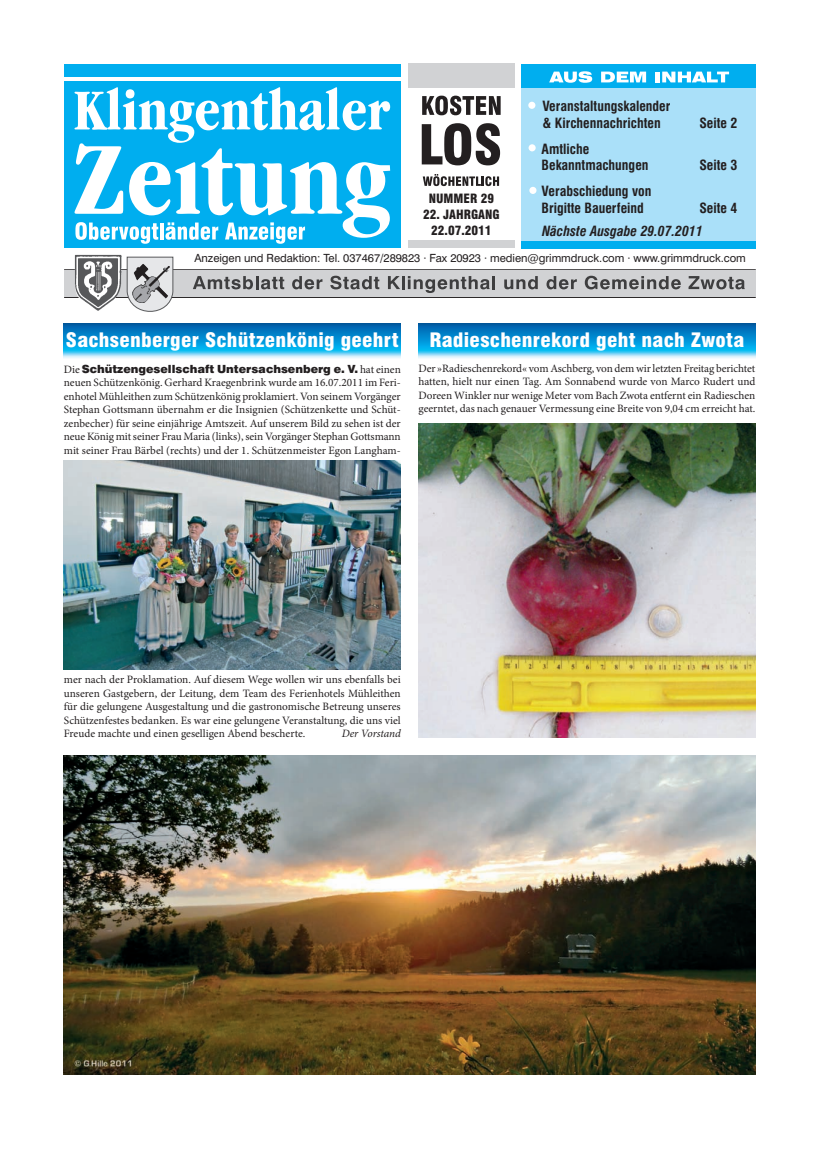
<style>
.page{position:relative;width:837px;height:1156px;background:#fff}
.page>*{position:absolute;margin:0;border:0;box-sizing:border-box;transform-origin:0 0}
.t1{font:900 condensed 19.38px "Swiss 721 BT";letter-spacing:.01em;color:#fff;scale:1.08 1}
.t2{font:700 condensed 13.75px/16.5px "Swiss 721 BT";color:#231f20}
.t3{font:italic 700 condensed 13.75px "Swiss 721 BT";color:#231f20}
.t4{font:900 condensed 12.5px/15.6px "Swiss 721 BT";color:#231f20;text-align:center}
.t5{font:11.25px/13.5px "Minion Pro";letter-spacing:-.005em;color:#231f20;text-align:justify}
.t6{font:11.25px "Swiss 721 BT";letter-spacing:-.005em;color:#231f20}
.t7{font:900 11.25px "Swiss 721 BT";color:#231f20}
.t8{font:italic 11.25px "Minion Pro";letter-spacing:-.01em;color:#231f20}
.s1{font-family:"Minion Pro";font-weight:400}
</style>
<div class="page">
<img style="left:64px;top:755px;width:691px;height:319px">
<div style="left:64px;top:269px;width:691px;height:28px;background:#d1d2d4"></div>
<hr style="left:64px;top:269px;width:691px;height:1px;background:#231f20">
<hr style="left:64px;top:297px;width:691px;height:1px;background:#231f20">
<div style="left:521px;top:64px;width:234px;height:184px;background:#00aeef"></div>
<div style="left:521px;top:89px;width:234px;height:152px;background:#aae0f9"></div>
<div style="left:64px;top:81px;width:337px;height:167px;background:#00aeef"></div>
<svg style="left:422px;top:96px;width:78px;height:19px"></svg>
<svg style="left:421px;top:123px;width:79px;height:42px"></svg>
<svg style="left:422px;top:174px;width:77px;height:12px"></svg>
<div style="left:64px;top:64px;width:337px;height:12px;background:#00aeef"></div>
<div style="left:408px;top:64px;width:106px;height:24px;background:#d1d2d4"></div>
<div style="left:408px;top:241px;width:106px;height:7px;background:#d1d2d4"></div>
<svg style="left:74px;top:87px;width:316px;height:157px"></svg>
<svg style="left:549px;top:71px;width:43px;height:12px"></svg>
<svg style="left:601px;top:72px;width:45px;height:10px"></svg>
<hr style="left:655px;top:72px;width:4px;height:10px;background:#fff">
<svg style="left:662px;top:72px;width:66px;height:10px"></svg>
<img style="left:75px;top:255px;width:47px;height:56px">
<svg style="left:193px;top:276px;width:91px;height:13px"></svg>
<svg style="left:292px;top:276px;width:30px;height:13px"></svg>
<svg style="left:330px;top:275px;width:49px;height:14px"></svg>
<svg style="left:388px;top:276px;width:107px;height:17px"></svg>
<svg style="left:504px;top:276px;width:33px;height:13px"></svg>
<svg style="left:546px;top:276px;width:30px;height:13px"></svg>
<svg style="left:584px;top:276px;width:96px;height:13px"></svg>
<svg style="left:688px;top:276px;width:56px;height:13px"></svg>
<svg style="left:126px;top:256px;width:48px;height:56px"></svg>
<img style="left:132px;top:264px;width:38px;height:39px">
<div style="left:528px;top:102px;width:7px;height:7px;background:#fff;border-radius:50%"></div>
<div style="left:528px;top:144px;width:7px;height:7px;background:#fff;border-radius:50%"></div>
<div style="left:529px;top:187px;width:7px;height:7px;background:#fff;border-radius:50%"></div>
<svg style="left:64px;top:323px;width:336px;height:35px;background:#1d9ad6"></svg>
<img style="left:64px;top:460px;width:336px;height:209px">
<svg style="left:418px;top:323px;width:337px;height:35px;background:#1d9ad6"></svg>
<img style="left:418px;top:423px;width:337px;height:314px">
<p class="t4" style="left:428px;top:191px;width:67px">NUMMER 29</p>
<p class="t4" style="left:423px;top:207px;width:78px">22. JAHRGANG<br>22.07.2011</p>
<p class="t2" style="left:542px;top:98px;width:130px">Veranstaltungskalender &amp; Kirchennachrichten</p>
<p class="t2" style="left:541px;top:140px;width:108px">Amtliche<br>Bekanntmachungen</p>
<p class="t2" style="left:541px;top:183px;width:111px">Verabschiedung von<br>Brigitte Bauerfeind</p>
<p class="t2" style="left:699px;top:114px;width:40px">Seite 2</p>
<p class="t2" style="left:699px;top:157px;width:40px">Seite 3</p>
<p class="t2" style="left:699px;top:199px;width:40px">Seite 4</p>
<p class="t3" style="left:542px;top:223px;width:162px">Nächste Ausgabe 29.07.2011</p>
<p class="t6" style="left:194px;top:251px;width:552px">Anzeigen und Redaktion: Tel. 037467/289823 · Fax 20923 · medien@grimmdruck.com · www.grimmdruck.com</p>
<h1 class="t1" style="left:66px;top:328px;width:309px">Sachsenberger Schützenkönig geehrt</h1>
<p class="t7" style="left:64px;top:362px;width:338px"><span class="s1">Die</span> Schützengesellschaft Untersachsenberg e. V. <span class="s1">hat einen</span></p>
<p class="t5" style="left:64px;top:376px;width:338px">neuen Schützenkönig. Gerhard Kraegenbrink wurde am 16.07.2011 im Feri&shy;enhotel Mühleithen zum Schützenkönig proklamiert. Von seinem Vorgänger Stephan Gottsmann übernahm er die Insignien (Schützenkette und Schüt&shy;zenbecher) für seine einjährige Amtszeit. Auf unserem Bild zu sehen ist der neue König mit seiner Frau Maria (links), sein Vorgänger Stephan Gottsmann mit seiner Frau Bärbel (rechts) und der 1. Schützenmeister Egon Langham-</p>
<h1 class="t1" style="left:429px;top:328px;width:293px">Radieschenrekord geht nach Zwota</h1>
<p class="t5" style="left:418px;top:361px;width:338px">Der »Radieschenrekord« vom Aschberg, von dem wir letzten Freitag berichtet hatten, hielt nur einen Tag. Am Sonnabend wurde von Marco Rudert und Doreen Winkler nur wenige Meter vom Bach Zwota entfernt ein Radieschen geerntet, das nach genauer Vermessung eine Breite von 9,04 cm erreicht hat.</p>
<p class="t5" style="left:64px;top:673px;width:338px">mer nach der Proklamation. Auf diesem Wege wollen wir uns ebenfalls bei unseren Gastgebern, der Leitung, dem Team des Ferienhotels Mühleithen für die gelungene Ausgestaltung und die gastronomische Betreung unseres Schützenfestes bedanken. Es war eine gelungene Veranstaltung, die uns viel Freude machte und einen geselligen Abend bescherte.</p>
<p class="t8" style="left:341px;top:726px;width:61px">Der Vorstand</p>
</div>
